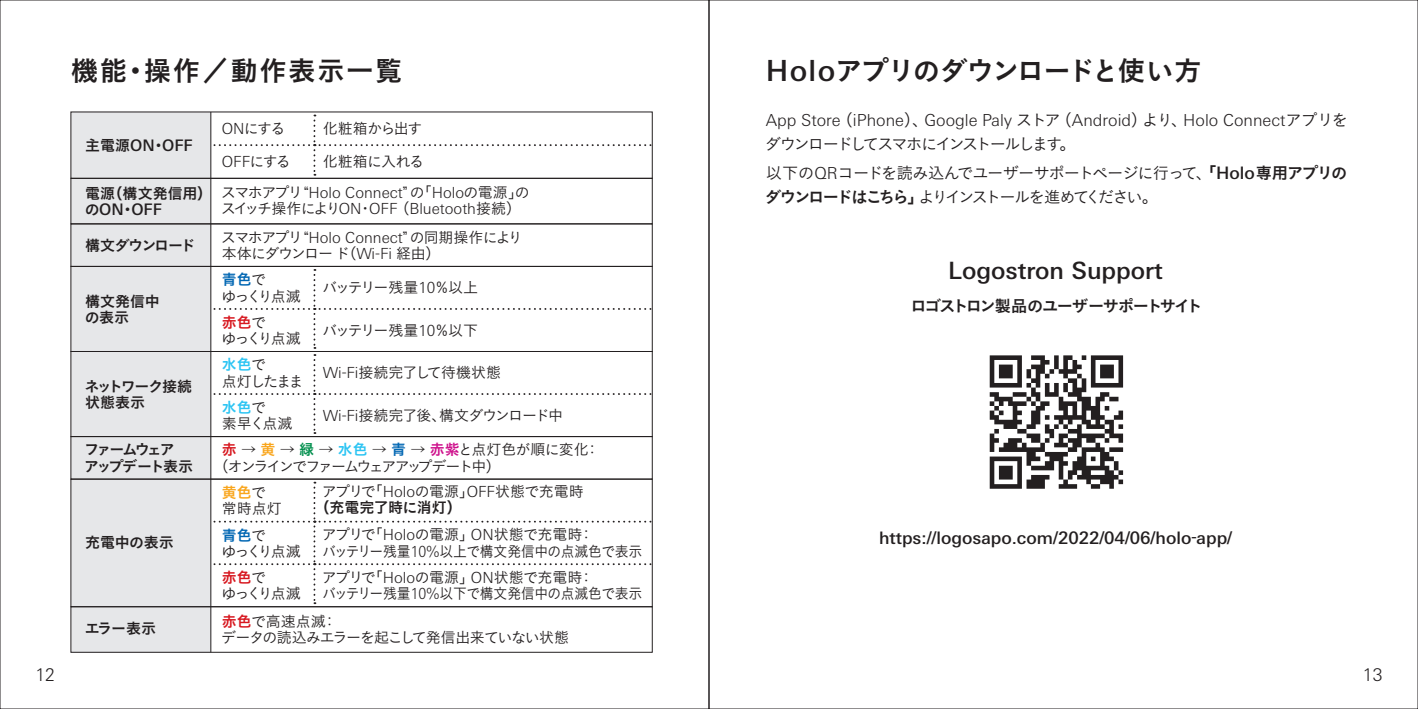
<style>
.page{position:relative;width:1418px;height:709px;background:#fff}
.page>*{position:absolute;margin:0;border:0;box-sizing:border-box;transform-origin:0 0}
.t1{font:27.5px "Koburina Go Std W6";letter-spacing:-.05em;color:#231f20}
.t2{font:27.5px "Koburina Go Std W6";letter-spacing:.05em;color:#231f20}
.t3{font:500 23.75px "Linotype Univers Basic";color:#231f20}
.t4{font:300 17.5px "Linotype Univers Basic";color:#231f20}
.t5{font:500 17.25px "Linotype Univers Basic";color:#231f20}
.t6{font:300 16.5px "Linotype Univers Basic";color:#231f20}
.t7{font:16.25px/28.8px "Koburina Go Std W3";letter-spacing:-.105em;color:#231f20}
.t8{font:16.25px "Koburina Go Std W3";letter-spacing:-.15em;color:#231f20}
.t9{font:16.25px "Koburina Go Std W6";letter-spacing:-.1em;color:#231f20}
.t10{font:500 16px "Linotype Univers Basic";color:#231f20}
.t11{font:300 15.25px "Linotype Univers Basic";color:#231f20}
.t12{font:15px/16.2px "Koburina Go Std W3";letter-spacing:-.065em;color:#231f20}
.t13{font:15px/16.2px "Koburina Go Std W3";letter-spacing:-.035em;color:#231f20}
.t14{font:15px/16.2px "Koburina Go Std W3";letter-spacing:-.11em;color:#231f20}
.t15{font:15px/16.2px "Koburina Go Std W3";letter-spacing:-.12em;color:#231f20}
.t16{font:15px "Koburina Go Std W6";letter-spacing:-.035em;color:#231f20}
.t17{font:15px "Koburina Go Std W3";letter-spacing:-.125em;color:#231f20}
.t18{font:15px "Koburina Go Std W3";color:#231f20}
.t19{font:15px/16.2px "Koburina Go Std W6";letter-spacing:-.135em;color:#231f20}
.t20{font:15px/16.2px "Koburina Go Std W6";letter-spacing:-.08em;color:#231f20}
.t21{font:15px "Koburina Go Std W6";letter-spacing:-.095em;color:#231f20}
.t22{font:15px/16.2px "Koburina Go Std W6";color:#231f20}
.t23{font:15px "Koburina Go Std W6";color:#2bc4f3}
.t24{font:15px "Koburina Go Std W6";color:#0166b3}
.t25{font:15px "Koburina Go Std W6";color:#d7171f}
.t26{font:15px "Koburina Go Std W6";color:#f9a51b}
.s1{font-family:"Koburina Go Std W6";font-weight:400;font-size:15px}
.s2{font-family:"Linotype Univers Basic";font-weight:300;font-size:15.25px}
.s3{font-family:"Koburina Go Std W3";font-weight:400;font-size:15px}
.s4{font-family:"Linotype Univers Basic";font-weight:300}
.s5{font-family:"Koburina Go Std W3";color:#231f20}
.s6{font-family:"Koburina Go Std W6";color:#d7171f}
.s7{font-family:"Koburina Go Std W6";color:#f9a51b}
.s8{font-family:"Koburina Go Std W6";color:#008f4d}
.s9{font-family:"Koburina Go Std W6";color:#2bc4f3}
.s10{font-family:"Koburina Go Std W6";color:#0166b3}
.s11{font-family:"Koburina Go Std W6";color:#ce118c}
.s12{font-family:"Linotype Univers Basic";font-weight:500;font-size:29.25px}
.s13{font-family:"Koburina Go Std W3";font-weight:400;font-size:16.25px}
.s14{font-family:"Linotype Univers Basic";font-weight:300;font-size:16.5px}
.s15{font-family:"Koburina Go Std W6"}
.s16{font-family:"Linotype Univers Basic";font-weight:500;font-size:17.25px}
.s17{font-size:16.25px}
</style>
<div class="page">
<div style="left:71px;top:112px;width:140px;height:540px;background:#e6e7e9"></div>
<svg style="left:989px;top:355px;width:134px;height:134px"></svg>
<div style="left:70px;top:178px;width:582px;height:46px;border:1px solid #231f20"></div>
<div style="left:70px;top:223px;width:582px;height:44px;border:1px solid #231f20"></div>
<hr style="left:210px;top:112px;width:1px;height:540px;background:#231f20">
<div style="left:70px;top:351px;width:582px;height:86px;border:1px solid #231f20"></div>
<div style="left:70px;top:478px;width:582px;height:129px;border:1px solid #231f20"></div>
<div style="left:70px;top:266px;width:582px;height:86px;border:1px solid #231f20"></div>
<svg style="left:214px;top:269px;width:438px;height:165px"></svg>
<svg style="left:214px;top:115px;width:438px;height:61px"></svg>
<svg style="left:214px;top:481px;width:438px;height:123px"></svg>
<h1 class="t2" style="left:71px;top:49px;width:333px">機能・操作／動作表示一覧</h1>
<p class="t10" style="left:85px;top:136px;width:109px"><span class="s1">主電源</span>ON<span class="s1">・</span>OFF</p>
<p class="t16" style="left:85px;top:182px;width:128px">電源（構文発信用）</p>
<p class="t10" style="left:85px;top:200px;width:79px"><span class="s1">の</span>ON<span class="s1">・</span>OFF</p>
<p class="t21" style="left:85px;top:234px;width:112px">構文ダウンロード</p>
<p class="t22" style="left:85px;top:293px;width:77px">構文発信中の表示</p>
<p class="t20" style="left:85px;top:378px;width:109px">ネットワーク接続状態表示</p>
<p class="t19" style="left:84px;top:442px;width:111px">ファームウェアアップデート表示</p>
<p class="t16" style="left:85px;top:531px;width:90px">充電中の表示</p>
<p class="t16" style="left:85px;top:617px;width:73px">エラー表示</p>
<p class="t12" style="left:222px;top:120px;width:65px"><span class="s2">ON</span>にする</p>
<p class="t12" style="left:323px;top:120px;width:101px">化粧箱から出す</p>
<p class="t11" style="left:222px;top:153px;width:71px">OFF<span class="s3">にする</span></p>
<p class="t13" style="left:323px;top:153px;width:103px">化粧箱に入れる</p>
<p class="t14" style="left:221px;top:184px;width:310px">スマホアプリ‶<span class="s2">Holo Connect</span>"の「<span class="s2">Holo</span>の電源」のスイッチ操作により<span class="s2">ON</span>・<span class="s2">OFF</span> （<span class="s2">Bluetooth</span>接続）</p>
<p class="t12" style="left:221px;top:229px;width:303px">スマホアプリ‶<span class="s2">Holo Connect</span>"の同期操作により本体にダウンロード（<span class="s2">Wi</span><span class="s4">-</span><span class="s2">Fi</span> 経由）</p>
<p class="t24" style="left:222px;top:268px;width:46px">青色<span class="s5">で</span></p>
<p class="t12" style="left:221px;top:287px;width:81px">ゆっくり点滅</p>
<p class="t25" style="left:222px;top:310px;width:46px">赤色<span class="s5">で</span></p>
<p class="t12" style="left:221px;top:330px;width:81px">ゆっくり点滅</p>
<p class="t23" style="left:222px;top:353px;width:46px">水色<span class="s5">で</span></p>
<p class="t12" style="left:222px;top:372px;width:83px">点灯したまま</p>
<p class="t23" style="left:222px;top:395px;width:46px">水色<span class="s5">で</span></p>
<p class="t12" style="left:222px;top:415px;width:72px">素早く点滅</p>
<p class="t17" style="left:322px;top:276px;width:157px">バッテリー残量<span class="s2">10</span>％以上</p>
<p class="t17" style="left:322px;top:319px;width:157px">バッテリー残量<span class="s2">10</span>％以下</p>
<p class="t18" style="left:323px;top:361px;width:180px"><span class="s2">Wi</span><span class="s4">-</span><span class="s2">Fi</span>接続完了して待機状態</p>
<p class="t12" style="left:323px;top:407px;width:242px"><span class="s2">Wi</span><span class="s4">-</span><span class="s2">Fi</span>接続完了後、構文ダウンロード中</p>
<p class="t15" style="left:213px;top:441px;width:388px;text-indent:8px"><span class="s6">赤</span> → <span class="s7">黄</span> → <span class="s8">緑</span> → <span class="s9">水色</span> → <span class="s10">青</span> → <span class="s11">赤紫</span>と点灯色が順に変化：（オンラインでファームウェアアップデート中）</p>
<p class="t26" style="left:222px;top:481px;width:46px">黄色<span class="s5">で</span></p>
<p class="t12" style="left:222px;top:500px;width:61px">常時点灯</p>
<p class="t13" style="left:322px;top:482px;width:263px">アプリで「<span class="s2">Holo</span>の電源」<span class="s2">OFF</span>状態で充電時</p>
<p class="t16" style="left:314px;top:495px;width:149px">（充電完了時に消灯）</p>
<p class="t24" style="left:222px;top:523px;width:46px">青色<span class="s5">で</span></p>
<p class="t12" style="left:221px;top:543px;width:81px">ゆっくり点滅</p>
<p class="t13" style="left:322px;top:526px;width:322px">アプリで「<span class="s2">Holo</span>の電源」<span class="s2">ON</span>状態で充電時：<br>バッテリー残量<span class="s2">10%</span>以上で構文発信中の点滅色で表示</p>
<p class="t25" style="left:222px;top:566px;width:46px">赤色<span class="s5">で</span></p>
<p class="t12" style="left:221px;top:585px;width:81px">ゆっくり点滅</p>
<p class="t13" style="left:322px;top:569px;width:322px">アプリで「<span class="s2">Holo</span>の電源」<span class="s2">ON</span>状態で充電時：<br>バッテリー残量<span class="s2">10%</span>以下で構文発信中の点滅色で表示</p>
<p class="t12" style="left:221px;top:612px;width:349px"><span class="s6">赤色</span>で高速点滅：<br>データの読込みエラーを起こして発信出来ていない状態</p>
<h1 class="t1" style="left:765px;top:49px;width:437px"><span class="s12">Holo</span>アプリのダウンロードと使い方</h1>
<p class="t6" style="left:765px;top:111px;width:584px">App Store<span class="s13">（</span>iPhone<span class="s13">）、</span>Google Paly <span class="s13">ストア（</span>Android<span class="s13">）より、</span>Holo Connect<span class="s13">アプリを</span></p>
<p class="t7" style="left:765px;top:129px;width:584px">ダウンロードしてスマホにインストールします。<br>以下の<span class="s14">QR</span>コードを読み込んでユーザーサポートページに行って、<span class="s15">「</span><span class="s16">Holo</span><span class="s15">専用アプリの</span></p>
<p class="t8" style="left:765px;top:184px;width:394px"><span class="s15">ダウンロードはこちら」</span>よりインストールを進めてください。</p>
<h2 class="t3" style="left:948px;top:257px;width:216px">Logostron Support</h2>
<p class="t9" style="left:910px;top:293px;width:293px">ロゴストロン製品のユーザーサポートサイト</p>
<p class="t5" style="left:879px;top:527px;width:355px">https://logosapo.com/2022/04/06/holo<span class="s17">-</span>app/</p>
<p class="t4" style="left:35px;top:664px;width:21px">12</p>
<p class="t4" style="left:1362px;top:664px;width:21px">13</p>
</div>
